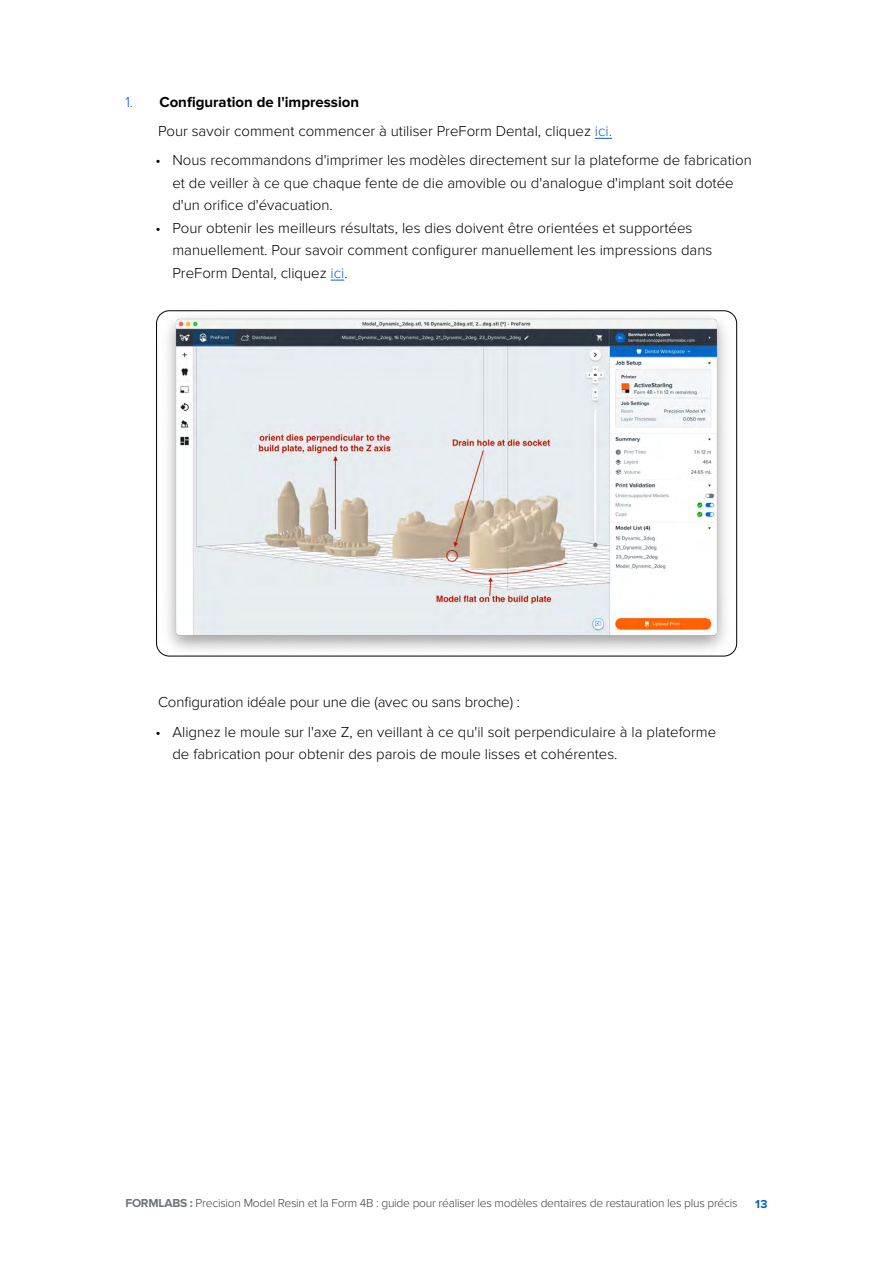
<style>
.page{position:relative;width:893px;height:1263px;background:#fff}
.page>*{position:absolute;margin:0;border:0;box-sizing:border-box;transform-origin:0 0}
.t1{font:300 15px/22.5px "Proxima Nova";color:#000}
.t2{font:300 12px "Proxima Nova";letter-spacing:-.02em;color:#414042}
.t3{font:700 12px "Proxima Nova";color:#0762c8}
.s1{color:#0762c8}
.s2{font-weight:700}
.s3{font-weight:700;color:#727579}
</style>
<div class="page">
<svg style="left:595px;top:138px;width:17px;height:1px"></svg>
<svg style="left:331px;top:280px;width:13px;height:1px"></svg>
<img style="left:157px;top:311px;width:580px;height:345px">
<p class="t1" style="left:158px;top:87px;width:455px;line-height:29.2px;text-indent:-32px"><span class="s1">1.</span> <span class="s2">Configuration de l'impression<br></span>Pour savoir comment commencer à utiliser PreForm Dental, cliquez <span class="s1">ici.</span></p>
<p class="t1" style="left:172px;top:149px;width:581px;text-indent:-17px">• Nous recommandons d'imprimer les modèles directement sur la plateforme de fabrication et de veiller à ce que chaque fente de die amovible ou d'analogue d'implant soit dotée d'un orifice d'évacuation.</p>
<p class="t1" style="left:172px;top:217px;width:541px;text-indent:-17px">• Pour obtenir les meilleurs résultats, les dies doivent être orientées et supportées manuellement. Pour savoir comment configurer manuellement les impressions dans<br>PreForm Dental, cliquez <span class="s1">ici</span>.</p>
<p class="t1" style="left:158px;top:691px;width:363px">Configuration idéale pour une die (avec ou sans broche) :</p>
<p class="t1" style="left:172px;top:720px;width:545px;text-indent:-17px">• Alignez le moule sur l'axe Z, en veillant à ce qu'il soit perpendiculaire à la plateforme de fabrication pour obtenir des parois de moule lisses et cohérentes.</p>
<p class="t2" style="left:125px;top:1196px;width:614px"><span class="s3">FORMLABS :</span> Precision Model Resin et la Form 4B : guide pour réaliser les modèles dentaires de restauration les plus précis</p>
<p class="t3" style="left:755px;top:1197px;width:14px">13</p>
</div>
